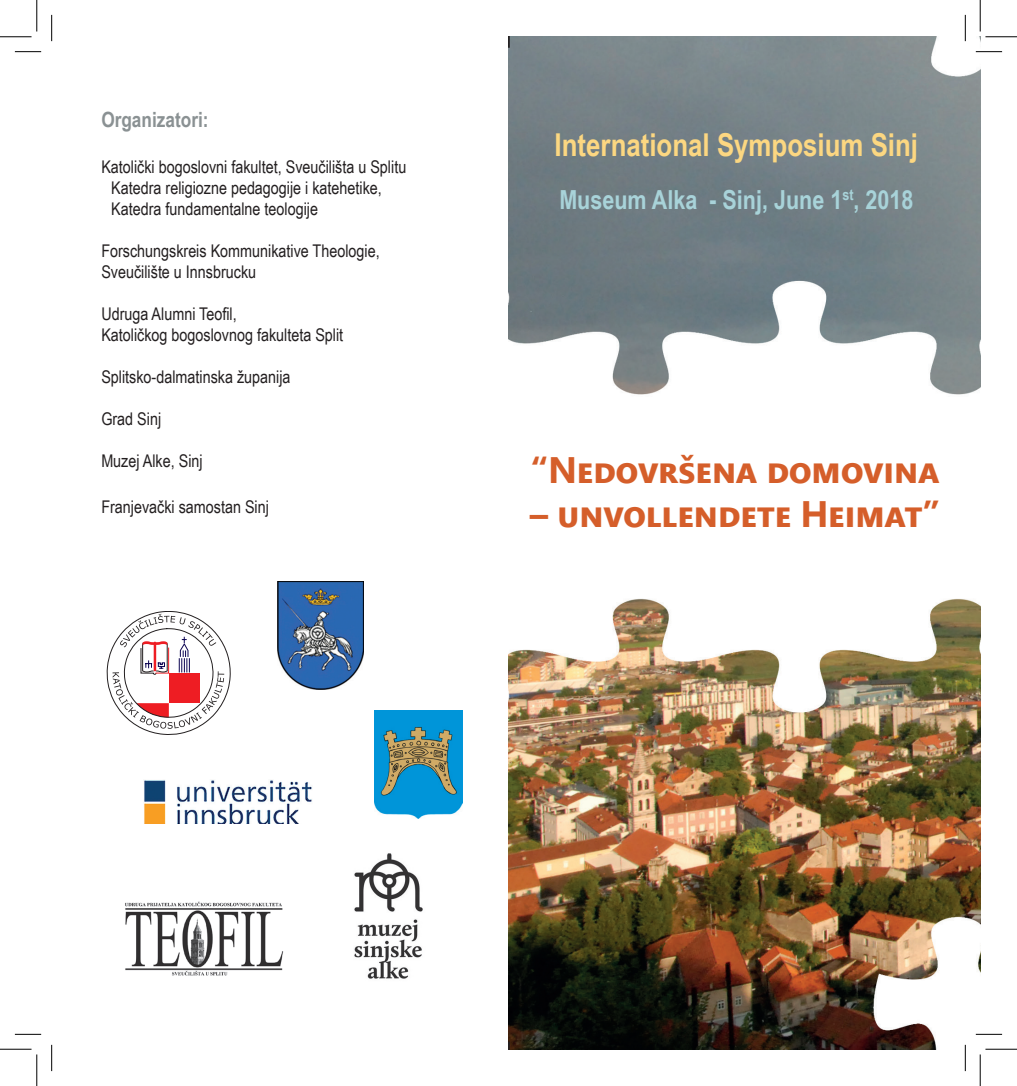
<style>
.page{position:relative;width:1017px;height:1086px;background:#fff}
.page>*{position:absolute;margin:0;border:0;box-sizing:border-box;transform-origin:0 0}
.t1{font:700 36.75px "Segoe UI";letter-spacing:-.015em;color:#d55e2a}
.t2{font:700 31.5px "Arial Narrow";color:#fcd781}
.t3{font:700 26.25px "Arial Narrow";color:#a8d3d9}
.t4{font:700 21px "Arial Narrow";color:#8a9193}
.t5{font:17.5px/21px "Arial Narrow";color:#231f20}
</style>
<div class="page">
<img style="left:508px;top:37px;width:471px;height:1012px">
<img style="left:144px;top:780px;width:168px;height:43px">
<img style="left:125px;top:901px;width:159px;height:75px">
<img style="left:278px;top:581px;width:85px;height:108px">
<img style="left:354px;top:853px;width:69px;height:126px">
<img style="left:374px;top:710px;width:88px;height:108px">
<svg style="left:107px;top:611px;width:123px;height:123px"></svg>
<hr style="left:975px;top:51px;width:26px;height:2px;background:#fff">
<hr style="left:975px;top:1033px;width:26px;height:2px;background:#fff">
<hr style="left:963px;top:15px;width:2px;height:26px;background:#fff">
<hr style="left:963px;top:1044px;width:2px;height:27px;background:#fff">
<svg style="left:15px;top:51px;width:26px;height:1px"></svg>
<svg style="left:975px;top:51px;width:26px;height:1px"></svg>
<svg style="left:15px;top:1034px;width:26px;height:1px"></svg>
<svg style="left:975px;top:1034px;width:26px;height:1px"></svg>
<svg style="left:51px;top:15px;width:1px;height:26px"></svg>
<svg style="left:51px;top:1044px;width:1px;height:27px"></svg>
<svg style="left:964px;top:15px;width:1px;height:26px"></svg>
<svg style="left:964px;top:1045px;width:1px;height:26px"></svg>
<hr style="left:0;top:36px;width:32px;height:1px;background:#000">
<hr style="left:985px;top:36px;width:31px;height:1px;background:#000">
<hr style="left:0;top:1048px;width:32px;height:1px;background:#000">
<hr style="left:985px;top:1048px;width:31px;height:1px;background:#000">
<hr style="left:36px;top:0;width:1px;height:32px;background:#000">
<hr style="left:36px;top:1054px;width:1px;height:31px;background:#000">
<hr style="left:979px;top:0;width:1px;height:32px;background:#000">
<hr style="left:979px;top:1054px;width:1px;height:31px;background:#000">
<p class="t4" style="left:101px;top:103px;width:109px">Organizatori:</p>
<p class="t5" style="left:111px;top:155px;width:296px;text-indent:-10px">Katolički bogoslovni fakultet, Sveučilišta u Splitu<br>Katedra religiozne pedagogije i katehetike,<br>Katedra fundamentalne teologije</p>
<p class="t5" style="left:101px;top:239px;width:280px">Forschungskreis Kommunikative Theologie,<br>Sveučilište u Innsbrucku</p>
<p class="t5" style="left:101px;top:302px;width:243px">Udruga Alumni Teofil,<br>Katoličkog bogoslovnog fakulteta Split</p>
<p class="t5" style="left:101px;top:365px;width:191px">Splitsko-dalmatinska županija</p>
<p class="t5" style="left:101px;top:407px;width:61px">Grad Sinj</p>
<p class="t5" style="left:101px;top:449px;width:103px">Muzej Alke, Sinj</p>
<p class="t5" style="left:101px;top:496px;width:169px">Franjevački samostan Sinj</p>
<h2 class="t2" style="left:554px;top:121px;width:365px">International Symposium Sinj</h2>
<h3 class="t3" style="left:559px;top:180px;width:355px">Museum Alka - Sinj, June 1<sup>st</sup>, 2018</h3>
<h1 class="t1" style="left:530px;top:440px;width:410px">“Nedovršena domovina</h1>
<h1 class="t1" style="left:529px;top:484px;width:411px">– unvollendete Heimat”</h1>
</div>
